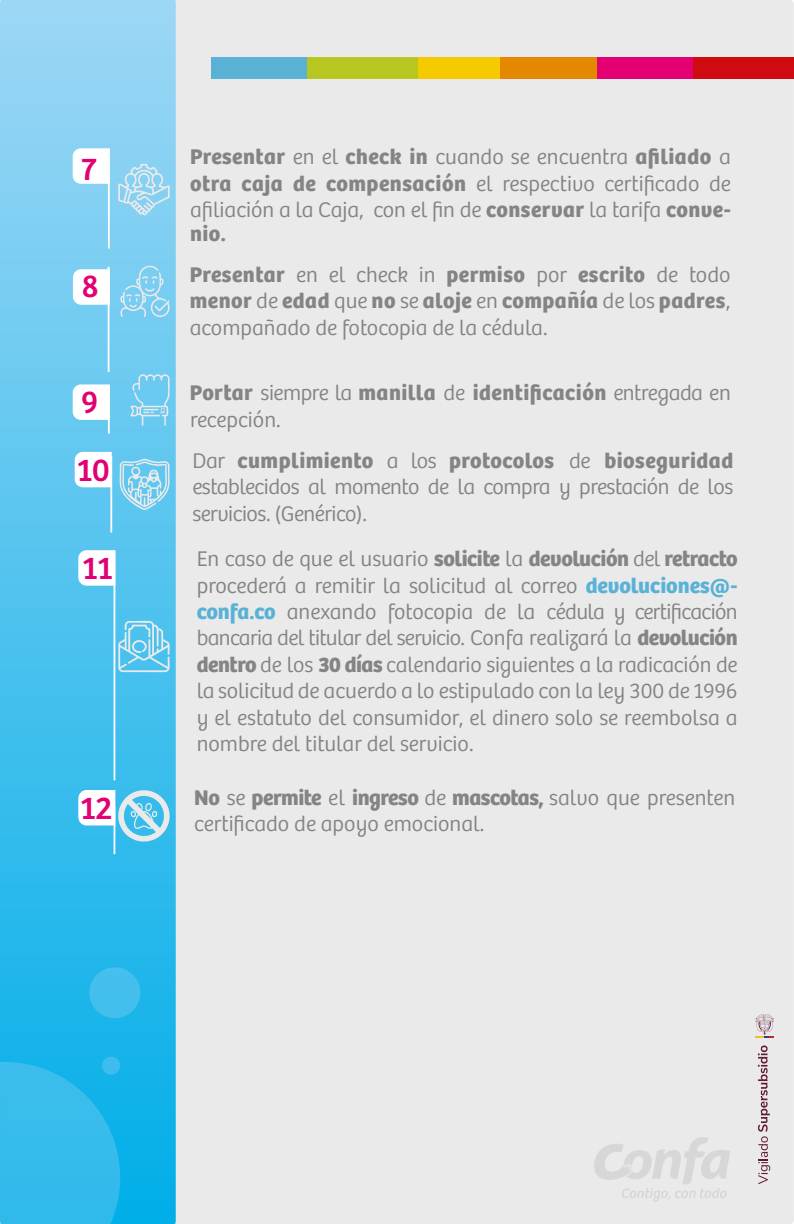
<style>
.page{position:relative;width:794px;height:1224px;background:#eaeaea}
.page>*{position:absolute;margin:0;border:0;box-sizing:border-box;transform-origin:0 0}
.t1{font:32.8px/67.4px "Bree";color:#e20072}
.t2{font:300 22px/26.4px "Bree";color:#848484}
.t3{font:700 22px/41px "Bree";letter-spacing:.025em;color:#848484}
.s1{font-weight:700}
.s2{font-weight:300}
.s3{font-weight:700;color:#59b2d6}
</style>
<div class="page">
<svg style="left:0;top:0;width:176px;height:1224px"></svg>
<div style="left:89px;top:967px;width:51px;height:51px;background:#44bfed;border-radius:50%"></div>
<svg style="left:0;top:1062px;width:120px;height:162px"></svg>
<div style="left:102px;top:1056px;width:18px;height:19px;background:#3dbded;border-radius:50%"></div>
<div style="left:211px;top:58px;width:96px;height:21px;background:#59b2d6"></div>
<div style="left:307px;top:58px;width:112px;height:21px;background:#b8c622"></div>
<div style="left:419px;top:58px;width:81px;height:21px;background:#f5cb00"></div>
<div style="left:500px;top:58px;width:97px;height:21px;background:#e48800"></div>
<div style="left:597px;top:58px;width:97px;height:21px;background:#e20072"></div>
<div style="left:694px;top:58px;width:100px;height:21px;background:#cf0a11"></div>
<svg style="left:758px;top:1045px;width:12px;height:139px"></svg>
<svg style="left:755px;top:1014px;width:19px;height:24px"></svg>
<svg style="left:594px;top:1137px;width:136px;height:65px"></svg>
<svg style="left:118px;top:620px;width:52px;height:52px"></svg>
<svg style="left:119px;top:459px;width:52px;height:51px"></svg>
<svg style="left:130px;top:374px;width:40px;height:52px"></svg>
<svg style="left:120px;top:263px;width:51px;height:56px"></svg>
<svg style="left:118px;top:164px;width:52px;height:51px"></svg>
<hr style="left:114px;top:807px;width:1px;height:47px;background:#fff">
<svg style="left:78px;top:789px;width:98px;height:57px"></svg>
<hr style="left:114px;top:551px;width:1px;height:229px;background:#fff">
<svg style="left:78px;top:550px;width:37px;height:36px"></svg>
<hr style="left:108px;top:149px;width:2px;height:99px;background:#fff">
<svg style="left:73px;top:148px;width:37px;height:36px"></svg>
<hr style="left:108px;top:267px;width:2px;height:105px;background:#fff">
<hr style="left:108px;top:385px;width:2px;height:49px;background:#fff">
<svg style="left:73px;top:384px;width:37px;height:36px"></svg>
<svg style="left:75px;top:452px;width:37px;height:35px"></svg>
<svg style="left:73px;top:269px;width:37px;height:36px"></svg>
<hr style="left:110px;top:456px;width:2px;height:77px;background:#fff">
<h1 class="t1" style="left:81px;top:136px;width:17px">7</h1>
<h1 class="t1" style="left:81px;top:253px;width:19px">8</h1>
<h1 class="t1" style="left:77px;top:369px;width:34px">9<br>10</h1>
<h1 class="t1" style="left:82px;top:535px;width:31px">11</h1>
<h1 class="t1" style="left:80px;top:775px;width:33px">12</h1>
<p class="t2" style="left:190px;top:144px;width:542px;text-align:justify"><span class="s1">Presentar</span> en el <span class="s1">check in</span> cuando se encuentra <span class="s1">afiliado</span> a <span class="s1">otra caja de compensación</span> el respectivo certificado de afiliación a la Caja, con el fin de <span class="s1">conservar</span> la tarifa <span class="s1">conve-</span></p>
<p class="t3" style="left:190px;top:213px;width:542px">nio.<br>Presentar <span class="s2">en el check in</span> permiso <span class="s2">por</span> escrito <span class="s2">de todo</span></p>
<p class="t2" style="left:190px;top:288px;width:542px"><span class="s1">menor</span> de <span class="s1">edad</span> que <span class="s1">no</span> se <span class="s1">aloje</span> en <span class="s1">compañía</span> de los <span class="s1">padres</span>, acompañado de fotocopia de la cédula.</p>
<p class="t2" style="left:190px;top:380px;width:542px"><span class="s1">Portar</span> siempre la <span class="s1">manilla</span> de <span class="s1">identificación</span> entregada en recepción.</p>
<p class="t2" style="left:192px;top:448px;width:542px;text-align:justify">Dar <span class="s1">cumplimiento</span> a los <span class="s1">protocolos</span> de <span class="s1">bioseguridad </span>establecidos al momento de la compra y prestación de los servicios. (Genérico).</p>
<p class="t2" style="left:197px;top:546px;width:542px;text-align:justify">En caso de que el usuario <span class="s1">solicite</span> la <span class="s1">devolución</span> del <span class="s1">retracto </span>procederá a remitir la solicitud al correo <span class="s3">devoluciones@- confa.co</span> anexando fotocopia de la cédula y certificación bancaria del titular del servicio. Confa realizará la <span class="s1">devolución dentro</span> de los <span class="s1">30 días</span> calendario siguientes a la radicación de la solicitud de acuerdo a lo estipulado con la ley 300 de 1996 y el estatuto del consumidor, el dinero solo se reembolsa a nombre del titular del servicio.</p>
<p class="t2" style="left:194px;top:785px;width:542px"><span class="s1">No</span> se <span class="s1">permite</span> el <span class="s1">ingreso</span> de <span class="s1">mascotas,</span> salvo que presenten certificado de apoyo emocional.</p>
</div>
